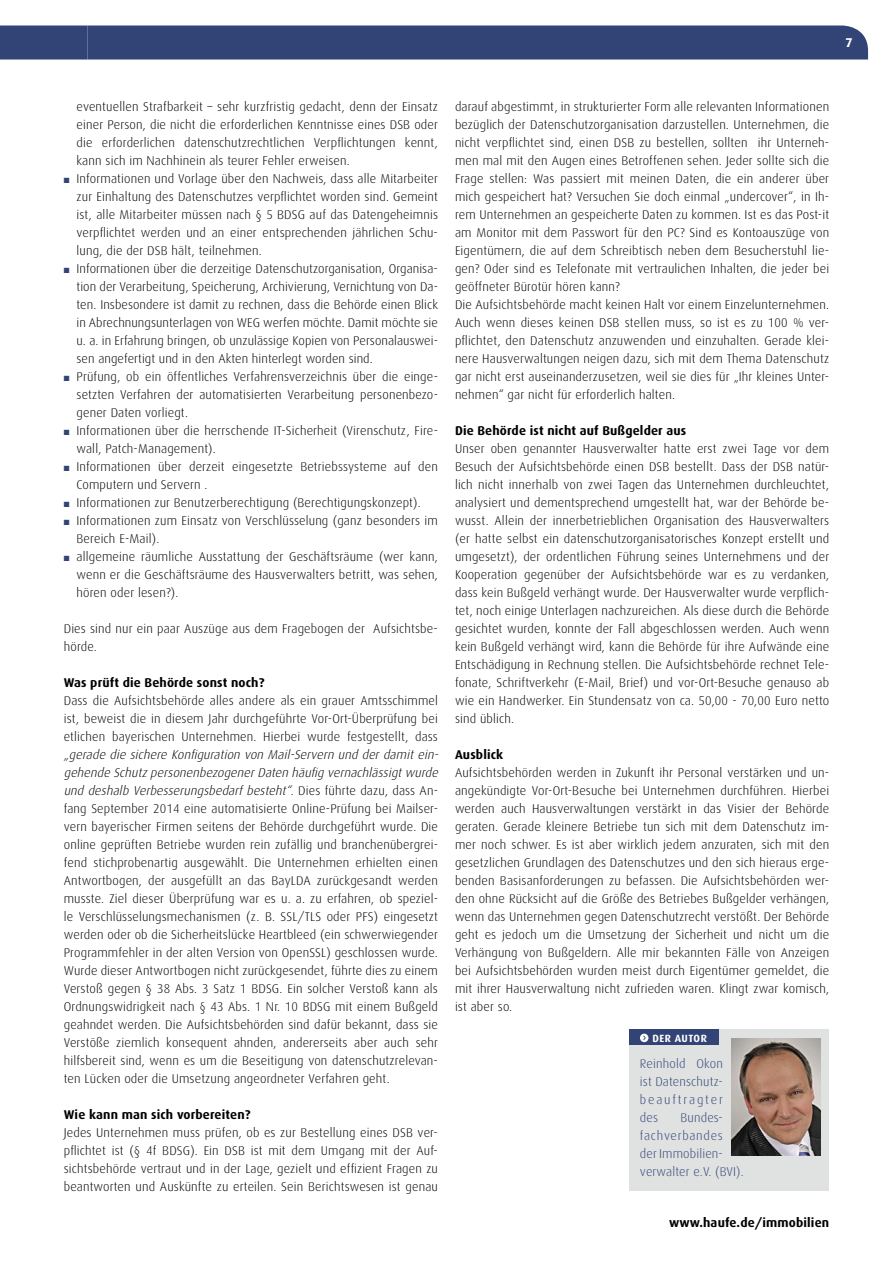
<style>
.page{position:relative;width:893px;height:1263px;background:#fff}
.page>*{position:absolute;margin:0;border:0;box-sizing:border-box;transform-origin:0 0}
.t1{font:300 12.75px/18px "Dax";letter-spacing:.01em;color:#000}
.t2{font:700 12.75px "Dax";letter-spacing:.01em;color:#000}
.t3{font:300 12.75px/18px "Dax";letter-spacing:.01em;color:#314475;text-align:justify}
.t4{font:700 12.75px "Dax";color:#fff}
.t5{font:700 10.5px "Dax";letter-spacing:.05em;color:#fff}
.t6{font:7.5px "Zapf Dingbats";color:#314475}
.s1{font-style:italic}
</style>
<div class="page">
<div style="left:0;top:26px;width:868px;height:34px;background:#314475"></div>
<div style="left:629px;top:1029px;width:200px;height:162px;background:#e0e1e1"></div>
<div style="left:629px;top:1029px;width:90px;height:15px;background:#314475"></div>
<svg style="left:640px;top:1034px;width:8px;height:8px"></svg>
<img style="left:731px;top:1038px;width:90px;height:117px">
<p class="t4" style="left:845px;top:35px;width:9px">7</p>
<p class="t1" style="left:77px;top:98px;width:363px">eventuellen Strafbarkeit – sehr kurzfristig gedacht, denn der Einsatz einer Person, die nicht die erforderlichen Kenntnisse eines DSB oder die erforderlichen datenschutzrechtlichen Verpflichtungen kennt, kann sich im Nachhinein als teurer Fehler erweisen.<br>Informationen und Vorlage über den Nachweis, dass alle Mitarbeiter zur Einhaltung des Datenschutzes verpflichtet worden sind. Gemeint ist, alle Mitarbeiter müssen nach § 5 BDSG auf das Datengeheimnis verpflichtet werden und an einer entsprechenden jährlichen Schu&shy;lung, die der DSB hält, teilnehmen.<br>Informationen über die derzeitige Datenschutzorganisation, Organisa&shy;tion der Verarbeitung, Speicherung, Archivierung, Vernichtung von Da&shy;ten. Insbesondere ist damit zu rechnen, dass die Behörde einen Blick in Abrechnungsunterlagen von WEG werfen möchte. Damit möchte sie u. a. in Erfahrung bringen, ob unzulässige Kopien von Personalauswei&shy;sen angefertigt und in den Akten hinterlegt worden sind.<br>Prüfung, ob ein öffentliches Verfahrensverzeichnis über die einge&shy;setzten Verfahren der automatisierten Verarbeitung personenbezo&shy;gener Daten vorliegt.<br>Informationen über die herrschende IT-Sicherheit (Virenschutz, Fire&shy;wall, Patch-Management).<br>Informationen über derzeit eingesetzte Betriebssysteme auf den Computern und Servern .<br>Informationen zur Benutzerberechtigung (Berechtigungskonzept).<br>Informationen zum Einsatz von Verschlüsselung (ganz besonders im Bereich E-Mail).<br>allgemeine räumliche Ausstattung der Geschäftsräume (wer kann, wenn er die Geschäftsräume des Hausverwalters betritt, was sehen, hören oder lesen?).</p>
<p class="t1" style="left:64px;top:620px;width:376px">Dies sind nur ein paar Auszüge aus dem Fragebogen der Aufsichtsbe&shy;hörde.</p>
<p class="t2" style="left:64px;top:676px;width:202px">Was prüft die Behörde sonst noch?</p>
<p class="t1" style="left:64px;top:692px;width:376px;text-align:justify">Dass die Aufsichtsbehörde alles andere als ein grauer Amtsschimmel ist, beweist die in diesem Jahr durchgeführte Vor-Ort-Überprüfung bei etlichen bayerischen Unternehmen. Hierbei wurde festgestellt, dass</p>
<p class="t1" style="left:64px;top:746px;width:379px"><span class="s1">„gerade die sichere Konfiguration von Mail-Servern und der damit ein&shy;gehende SchutzpersonenbezogenerDaten häufig vernachlässigtwurde und deshalb Verbesserungsbedarf besteht“</span>. D i e s f ü h r t e d a z u , d a s s A n - fang September 2014 eine automatisierte Online-Prüfung bei Mailser&shy;vern bayerischer Firmen seitens der Behörde durchgeführt wurde. Die online geprüften Betriebe wurden rein zufällig und branchenübergrei&shy;fend stichprobenartig ausgewählt. Die Unternehmen erhielten einen Antwortbogen, der ausgefüllt an das BayLDA zurückgesandt werden musste. Ziel dieser Überprüfung war es u. a. zu erfahren, ob speziel&shy;le Verschlüsselungsmechanismen (z. B. SSL/TLS oder PFS) eingesetzt werden oder ob die Sicherheitslücke Heartbleed (ein schwerwiegender Programmfehler in der alten Version von OpenSSL) geschlossen wurde.<br>Wurde dieser Antwortbogen nicht zurückgesendet, führte dies zu einem Verstoß gegen § 38 Abs. 3 Satz 1 BDSG. Ein solcher Verstoß kann als Ordnungswidrigkeit nach § 43 Abs. 1 Nr. 10 BDSG mit einem Bußgeld geahndet werden. Die Aufsichtsbehörden sind dafür bekannt, dass sie Verstöße ziemlich konsequent ahnden, andererseits aber auch sehr hilfsbereit sind, wenn es um die Beseitigung von datenschutzrelevan&shy;ten Lücken oder die Umsetzung angeordneter Verfahren geht.</p>
<p class="t2" style="left:64px;top:1108px;width:188px">Wie kann man sich vorbereiten?</p>
<p class="t1" style="left:64px;top:1124px;width:376px;text-align:justify">Jedes Unternehmen muss prüfen, ob es zur Bestellung eines DSB ver&shy;pflichtet ist (§ 4f BDSG). Ein DSB ist mit dem Umgang mit der Auf&shy;sichtsbehörde vertraut und in der Lage, gezielt und effizient Fragen zu beantworten und Auskünfte zu erteilen. Sein Berichtswesen ist genau</p>
<p class="t6" style="left:64px;top:177px;width:7px">■</p>
<p class="t6" style="left:64px;top:267px;width:7px">■</p>
<p class="t6" style="left:64px;top:375px;width:7px">■</p>
<p class="t6" style="left:64px;top:429px;width:7px">■</p>
<p class="t6" style="left:64px;top:465px;width:7px">■</p>
<p class="t6" style="left:64px;top:501px;width:7px">■</p>
<p class="t6" style="left:64px;top:519px;width:7px">■</p>
<p class="t6" style="left:64px;top:555px;width:7px">■</p>
<p class="t1" style="left:455px;top:98px;width:376px">darauf abgestimmt, in strukturierter Form alle relevanten Informationen bezüglich der Datenschutzorganisation darzustellen. Unternehmen, die nicht verpflichtet sind, einen DSB zu bestellen, sollten ihr Unterneh&shy;men mal mit den Augen eines Betroffenen sehen. Jeder sollte sich die Frage stellen: Was passiert mit meinen Daten, die ein anderer über mich gespeichert hat? Versuchen Sie doch einmal „undercover“, in Ih&shy;rem Unternehmen an gespeicherte Daten zu kommen. Ist es das Post-it am Monitor mit dem Passwort für den PC? Sind es Kontoauszüge von Eigentümern, die auf dem Schreibtisch neben dem Besucherstuhl lie&shy;gen? Oder sind es Telefonate mit vertraulichen Inhalten, die jeder bei geöffneter Bürotür hören kann?<br>Die Aufsichtsbehörde macht keinen Halt vor einem Einzelunternehmen.<br>Auch wenn dieses keinen DSB stellen muss, so ist es zu 100 % ver&shy;pflichtet, den Datenschutz anzuwenden und einzuhalten. Gerade klei&shy;nere Hausverwaltungen neigen dazu, sich mit dem Thema Datenschutz gar nicht erst auseinanderzusetzen, weil sie dies für „Ihr kleines Unter&shy;nehmen“ gar nicht für erforderlich halten.</p>
<p class="t2" style="left:455px;top:424px;width:233px">Die Behörde ist nicht auf Bußgelder aus</p>
<p class="t1" style="left:455px;top:440px;width:376px;text-align:justify">Unser oben genannter Hausverwalter hatte erst zwei Tage vor dem Besuch der Aufsichtsbehörde einen DSB bestellt. Dass der DSB natür&shy;lich nicht innerhalb von zwei Tagen das Unternehmen durchleuchtet, analysiert und dementsprechend umgestellt hat, war der Behörde be&shy;wusst. Allein der innerbetrieblichen Organisation des Hausverwalters (er hatte selbst ein datenschutzorganisatorisches Konzept erstellt und umgesetzt), der ordentlichen Führung seines Unternehmens und der Kooperation gegenüber der Aufsichtsbehörde war es zu verdanken, dass kein Bußgeld verhängt wurde. Der Hausverwalter wurde verpflich&shy;tet, noch einige Unterlagen nachzureichen. Als diese durch die Behörde gesichtet wurden, konnte der Fall abgeschlossen werden. Auch wenn kein Bußgeld verhängt wird, kann die Behörde für ihre Aufwände eine Entschädigung in Rechnung stellen. Die Aufsichtsbehörde rechnet Tele&shy;fonate, Schriftverkehr (E-Mail, Brief) und vor-Ort-Besuche genauso ab wie ein Handwerker. Ein Stundensatz von ca. 50,00 - 70,00 Euro netto sind üblich.</p>
<p class="t2" style="left:455px;top:748px;width:50px">Ausblick</p>
<p class="t1" style="left:455px;top:764px;width:376px;text-align:justify">Aufsichtsbehörden werden in Zukunft ihr Personal verstärken und un&shy;angekündigte Vor-Ort-Besuche bei Unternehmen durchführen. Hierbei werden auch Hausverwaltungen verstärkt in das Visier der Behörde geraten. Gerade kleinere Betriebe tun sich mit dem Datenschutz im&shy;mer noch schwer. Es ist aber wirklich jedem anzuraten, sich mit den gesetzlichen Grundlagen des Datenschutzes und den sich hieraus erge&shy;benden Basisanforderungen zu befassen. Die Aufsichtsbehörden wer&shy;den ohne Rücksicht auf die Größe des Betriebes Bußgelder verhängen, wenn das Unternehmen gegen Datenschutzrecht verstößt. Der Behörde geht es jedoch um die Umsetzung der Sicherheit und nicht um die Verhängung von Bußgeldern. Alle mir bekannten Fälle von Anzeigen bei Aufsichtsbehörden wurden meist durch Eigentümer gemeldet, die mit ihrer Hausverwaltung nicht zufrieden waren. Klingt zwar komisch, ist aber so.</p>
<p class="t5" style="left:652px;top:1032px;width:56px">DER AUTOR</p>
<p class="t3" style="left:640px;top:1054px;width:84px">Reinhold Okon ist Datenschutz&shy;beauftragter des</p>
<p class="t3" style="left:640px;top:1108px;width:105px;text-align:left;text-indent:41px">Bundes&shy;fachverbandes<br>der Immobilien&shy;verwalter e.V. (BVI).</p>
<p class="t2" style="left:669px;top:1216px;width:162px">www.haufe.de/immobilien</p>
</div>
